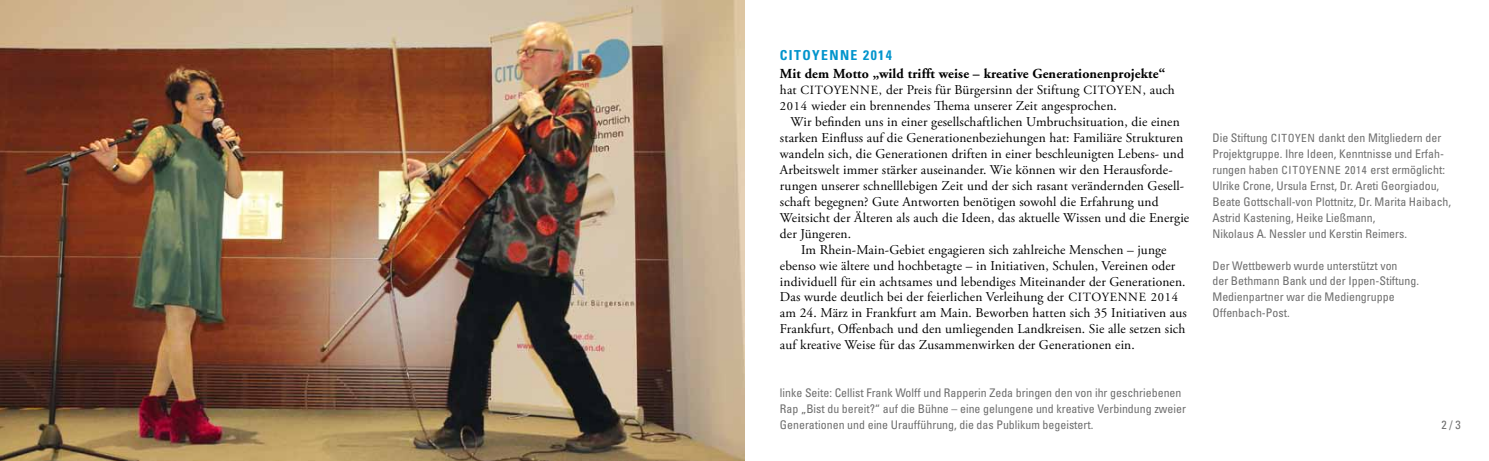
<style>
.page{position:relative;width:1489px;height:461px;background:#fff}
.page>*{position:absolute;margin:0;border:0;box-sizing:border-box;transform-origin:0 0}
.t1{font:700 13.75px "Adobe Garamond";letter-spacing:.01em;color:#000}
.t2{font:700 condensed 13.75px "Univers LT";letter-spacing:.1em;color:#0094cc}
.t3{font:13.5px "Adobe Garamond Pro";letter-spacing:.01em;color:#000}
.t4{font:condensed 11.88px/16px "Univers LT";color:#6e6e6e}
.s1{font-size:12.5px}
.s2{font-size:11.25px}
</style>
<div class="page">
<img style="left:0;top:0;width:744px;height:461px">
<p class="t2" style="left:780px;top:46px;width:51px">CITOYENNE</p>
<p class="t2" style="left:863px;top:46px;width:30px">2014</p>
<p class="t1" style="left:780px;top:65px;width:387px">Mit dem Motto „wild trifft weise – kreative Generationenprojekte“</p>
<p class="t3" style="left:780px;top:82px;width:322px">hat <span class="s1">CITOYENNE,</span> der Preis für Bürgersinn der Stiftung <span class="s1">Citoyen</span></p>
<p class="t3" style="left:1142px;top:82px;width:34px"><span class="s1">,</span> auch</p>
<p class="t3" style="left:780px;top:97px;width:338px"><span class="s1">2014</span> wieder ein brennendes Thema unserer Zeit angesprochen.</p>
<p class="t3" style="left:790px;top:113px;width:390px">Wir befinden uns in einer gesellschaftlichen Umbruchsituation, die einen</p>
<p class="t3" style="left:780px;top:129px;width:404px">starken Einfluss auf die Generationenbeziehungen hat: Familiäre Strukturen</p>
<p class="t3" style="left:780px;top:145px;width:405px">wandeln sich, die Generationen driften in einer beschleunigten Lebens- und</p>
<p class="t3" style="left:780px;top:161px;width:394px">Arbeitswelt immer stärker auseinander. Wie können wir den Herausforde-</p>
<p class="t3" style="left:780px;top:177px;width:406px">rungen unserer schnelllebigen Zeit und der sich rasant verändernden Gesell-</p>
<p class="t3" style="left:780px;top:193px;width:380px">schaft begegnen? Gute Antworten benötigen sowohl die Erfahrung und</p>
<p class="t3" style="left:780px;top:209px;width:411px">Weitsicht der Älteren als auch die Ideen, das aktuelle Wissen und die Energie</p>
<p class="t3" style="left:780px;top:225px;width:73px">der Jüngeren.</p>
<p class="t3" style="left:801px;top:241px;width:367px">Im Rhein-Main-Gebiet engagieren sich zahlreiche Menschen – junge</p>
<p class="t3" style="left:780px;top:257px;width:397px">ebenso wie ältere und hochbetagte – in Initiativen, Schulen, Vereinen oder</p>
<p class="t3" style="left:780px;top:273px;width:407px">individuell für ein achtsames und lebendiges Miteinander der Generationen.</p>
<p class="t3" style="left:780px;top:289px;width:399px">Das wurde deutlich bei der feierlichen Verleihung der <span class="s1">CITOYENNE 2014</span></p>
<p class="t3" style="left:780px;top:305px;width:408px">am 24. März in Frankfurt am Main. Beworben hatten sich 35 Initiativen aus</p>
<p class="t3" style="left:780px;top:321px;width:407px">Frankfurt, Offenbach und den umliegenden Landkreisen. Sie alle setzen sich</p>
<p class="t3" style="left:780px;top:337px;width:356px">auf kreative Weise für das Zusammenwirken der Generationen ein.</p>
<p class="t4" style="left:780px;top:384px;width:407px">linke Seite: Cellist Frank Wolff und Rapperin Zeda bringen den von ihr geschriebenen<br>Rap „Bist du bereit?“ auf die Bühne – eine gelungene und kreative Verbindung zweier<br>Generationen und eine Uraufführung, die das Publikum begeistert.</p>
<p class="t4" style="left:1212px;top:129px;width:240px">Die Stiftung <span class="s2">CITOYEN</span> dankt den Mitgliedern der Projektgruppe. Ihre Ideen, Kenntnisse und Erfah&shy;rungen haben <span class="s2">CITOYENNE 2014</span> erst ermöglicht:<br>Ulrike Crone, Ursula Ernst, Dr. Areti Georgiadou, Beate Gottschall-von Plottnitz, Dr. Marita Haibach, Astrid Kastening, Heike Ließmann,<br>Nikolaus A. Nessler und Kerstin Reimers.</p>
<p class="t4" style="left:1212px;top:257px;width:208px">Der Wettbewerb wurde unterstützt von<br>der Bethmann Bank und der Ippen-Stiftung.<br>Medienpartner war die Mediengruppe Offenbach-Post.</p>
<p class="t4" style="left:1441px;top:416px;width:21px">2 / 3</p>
</div>
